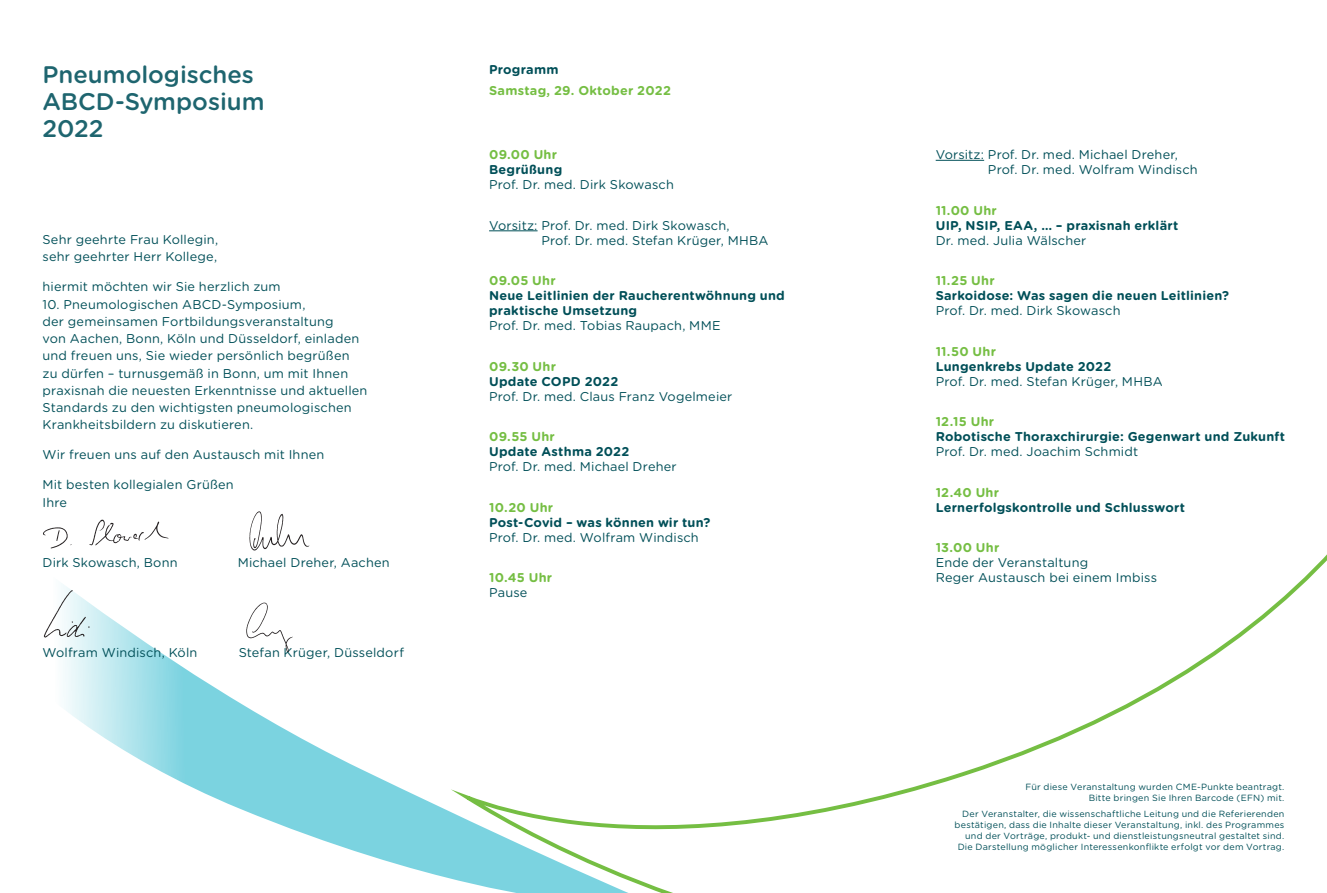
<style>
.page{position:relative;width:1327px;height:893px;background:#fff}
.page>*{position:absolute;margin:0;border:0;box-sizing:border-box;transform-origin:0 0}
._7_Titel_Innen{font:500 24px "Gotham Rounded";color:#1e656f}
._8_Vorwort{font:12.75px/17.2px "Gotham Rounded";letter-spacing:.015em;color:#004f58}
._11_Programm_Titel{font:700 12.75px/15px "Gotham Rounded";letter-spacing:.015em;color:#004f58}
._12_Programm_Referen{font:12.75px/15px "Gotham Rounded";letter-spacing:.015em;color:#004f58}
._13_Programm_Zusatz{font:12.75px/15px "Gotham Rounded";letter-spacing:.015em;color:#004f58}
._10_Programm_Uhrzeit{font:700 12.75px "Gotham Rounded";letter-spacing:.02em;color:#75be43}
._6a_Kleiner_Text_Inn{font:9px/11.2px "Gotham Rounded";letter-spacing:.025em;color:#004f58;text-align:right}
</style>
<div class="page">
<svg style="left:557px;top:554px;width:770px;height:339px"></svg>
<svg style="left:61px;top:583px;width:496px;height:310px"></svg>
<hr style="left:489px;top:230px;width:48px;height:1px;background:#004f58">
<hr style="left:935px;top:160px;width:49px;height:1px;background:#004f58">
<img style="left:249px;top:511px;width:61px;height:40px">
<img style="left:43px;top:519px;width:126px;height:30px">
<img style="left:246px;top:601px;width:47px;height:52px">
<img style="left:43px;top:588px;width:48px;height:51px">
<p class="_7_Titel_Innen" style="left:43px;top:57px;width:213px">Pneumologisches</p>
<p class="_7_Titel_Innen" style="left:43px;top:84px;width:223px">ABCD-Symposium</p>
<p class="_7_Titel_Innen" style="left:43px;top:111px;width:63px">2022</p>
<p class="_8_Vorwort" style="left:43px;top:230px;width:177px">Sehr geehrte Frau Kollegin, sehr geehrter Herr Kollege,</p>
<p class="_8_Vorwort" style="left:43px;top:278px;width:240px">hiermit möchten wir Sie herzlich zum</p>
<p class="_8_Vorwort" style="left:43px;top:295px;width:326px">10. Pneumologischen ABCD-Symposium,<br>der gemeinsamen Fortbildungsveranstaltung<br>von Aachen, Bonn, Köln und Düsseldorf, einladen und freuen uns, Sie wieder persönlich begrüßen zu dürfen – turnusgemäß in Bonn, um mit Ihnen praxisnah die neuesten Erkenntnisse und aktuellen Standards zu den wichtigsten pneumologischen Krankheitsbildern zu diskutieren.</p>
<p class="_8_Vorwort" style="left:43px;top:446px;width:283px">Wir freuen uns auf den Austausch mit Ihnen</p>
<p class="_8_Vorwort" style="left:43px;top:476px;width:193px">Mit besten kollegialen Grüßen<br>Ihre</p>
<p class="_8_Vorwort" style="left:43px;top:553px;width:137px">Dirk Skowasch, Bonn</p>
<p class="_8_Vorwort" style="left:238px;top:553px;width:153px">Michael Dreher, Aachen</p>
<p class="_8_Vorwort" style="left:43px;top:643px;width:156px">Wolfram Windisch, Köln</p>
<p class="_8_Vorwort" style="left:239px;top:643px;width:167px">Stefan Krüger, Düsseldorf</p>
<p class="_11_Programm_Titel" style="left:489px;top:61px;width:71px">Programm</p>
<p class="_10_Programm_Uhrzeit" style="left:489px;top:81px;width:183px">Samstag, 29. Oktober 2022</p>
<p class="_10_Programm_Uhrzeit" style="left:489px;top:145px;width:70px">09.00 Uhr</p>
<p class="_11_Programm_Titel" style="left:489px;top:161px;width:75px">Begrüßung</p>
<p class="_12_Programm_Referen" style="left:489px;top:176px;width:186px">Prof. Dr. med. Dirk Skowasch</p>
<p class="_12_Programm_Referen" style="left:541px;top:217px;width:229px;text-indent:-52px">Vorsitz: Prof. Dr. med. Dirk Skowasch,<br>Prof. Dr. med. Stefan Krüger, MHBA</p>
<p class="_10_Programm_Uhrzeit" style="left:489px;top:271px;width:68px">09.05 Uhr</p>
<p class="_11_Programm_Titel" style="left:489px;top:288px;width:297px">Neue Leitlinien der Raucherentwöhnung und praktische Umsetzung</p>
<p class="_12_Programm_Referen" style="left:489px;top:317px;width:233px">Prof. Dr. med. Tobias Raupach, MME</p>
<p class="_10_Programm_Uhrzeit" style="left:489px;top:357px;width:69px">09.30 Uhr</p>
<p class="_11_Programm_Titel" style="left:489px;top:373px;width:131px">Update COPD 2022</p>
<p class="_12_Programm_Referen" style="left:489px;top:388px;width:245px">Prof. Dr. med. Claus Franz Vogelmeier</p>
<p class="_10_Programm_Uhrzeit" style="left:489px;top:427px;width:67px">09.55 Uhr</p>
<p class="_11_Programm_Titel" style="left:489px;top:444px;width:142px">Update Asthma 2022</p>
<p class="_12_Programm_Referen" style="left:489px;top:458px;width:189px">Prof. Dr. med. Michael Dreher</p>
<p class="_10_Programm_Uhrzeit" style="left:489px;top:498px;width:66px">10.20 Uhr</p>
<p class="_11_Programm_Titel" style="left:489px;top:514px;width:223px">Post-Covid – was können wir tun?</p>
<p class="_12_Programm_Referen" style="left:489px;top:529px;width:211px">Prof. Dr. med. Wolfram Windisch</p>
<p class="_10_Programm_Uhrzeit" style="left:489px;top:568px;width:65px">10.45 Uhr</p>
<p class="_13_Programm_Zusatz" style="left:489px;top:585px;width:40px">Pause</p>
<p class="_13_Programm_Zusatz" style="left:988px;top:146px;width:211px;text-indent:-52px">Vorsitz: Prof. Dr. med. Michael Dreher,<br>Prof. Dr. med. Wolfram Windisch</p>
<p class="_10_Programm_Uhrzeit" style="left:935px;top:201px;width:63px">11.00 Uhr</p>
<p class="_11_Programm_Titel" style="left:935px;top:217px;width:244px">UIP, NSIP, EAA, … – praxisnah erklärt</p>
<p class="_13_Programm_Zusatz" style="left:935px;top:232px;width:152px">Dr. med. Julia Wälscher</p>
<p class="_10_Programm_Uhrzeit" style="left:935px;top:271px;width:61px">11.25 Uhr</p>
<p class="_11_Programm_Titel" style="left:935px;top:288px;width:295px">Sarkoidose: Was sagen die neuen Leitlinien?</p>
<p class="_13_Programm_Zusatz" style="left:935px;top:302px;width:186px">Prof. Dr. med. Dirk Skowasch</p>
<p class="_10_Programm_Uhrzeit" style="left:935px;top:342px;width:62px">11.50 Uhr</p>
<p class="_11_Programm_Titel" style="left:935px;top:358px;width:177px">Lungenkrebs Update 2022</p>
<p class="_13_Programm_Zusatz" style="left:935px;top:373px;width:229px">Prof. Dr. med. Stefan Krüger, MHBA</p>
<p class="_10_Programm_Uhrzeit" style="left:935px;top:412px;width:60px">12.15 Uhr</p>
<p class="_11_Programm_Titel" style="left:935px;top:429px;width:351px">Robotische Thoraxchirurgie: Gegenwart und Zukunft</p>
<p class="_12_Programm_Referen" style="left:935px;top:443px;width:204px">Prof. Dr. med. Joachim Schmidt</p>
<p class="_10_Programm_Uhrzeit" style="left:935px;top:483px;width:65px">12.40 Uhr</p>
<p class="_11_Programm_Titel" style="left:935px;top:499px;width:251px">Lernerfolgskontrolle und Schlusswort</p>
<p class="_10_Programm_Uhrzeit" style="left:935px;top:538px;width:65px">13.00 Uhr</p>
<p class="_13_Programm_Zusatz" style="left:935px;top:555px;width:154px">Ende der Veranstaltung</p>
<p class="_13_Programm_Zusatz" style="left:935px;top:570px;width:223px">Reger Austausch bei einem Imbiss</p>
<p class="_6a_Kleiner_Text_Inn" style="left:1025px;top:781px;width:260px">Für diese Veranstaltung wurden CME-Punkte beantragt.<br>Bitte bringen Sie Ihren Barcode (EFN) mit.</p>
<p class="_6a_Kleiner_Text_Inn" style="left:954px;top:807px;width:331px">Der Veranstalter, die wissenschaftliche Leitung und die Referierenden bestätigen, dass die Inhalte dieser Veranstaltung, inkl. des Programmes und der Vorträge, produkt- und dienstleistungsneutral gestaltet sind.<br>Die Darstellung möglicher Interessenkonflikte erfolgt vor dem Vortrag.</p>
</div>
